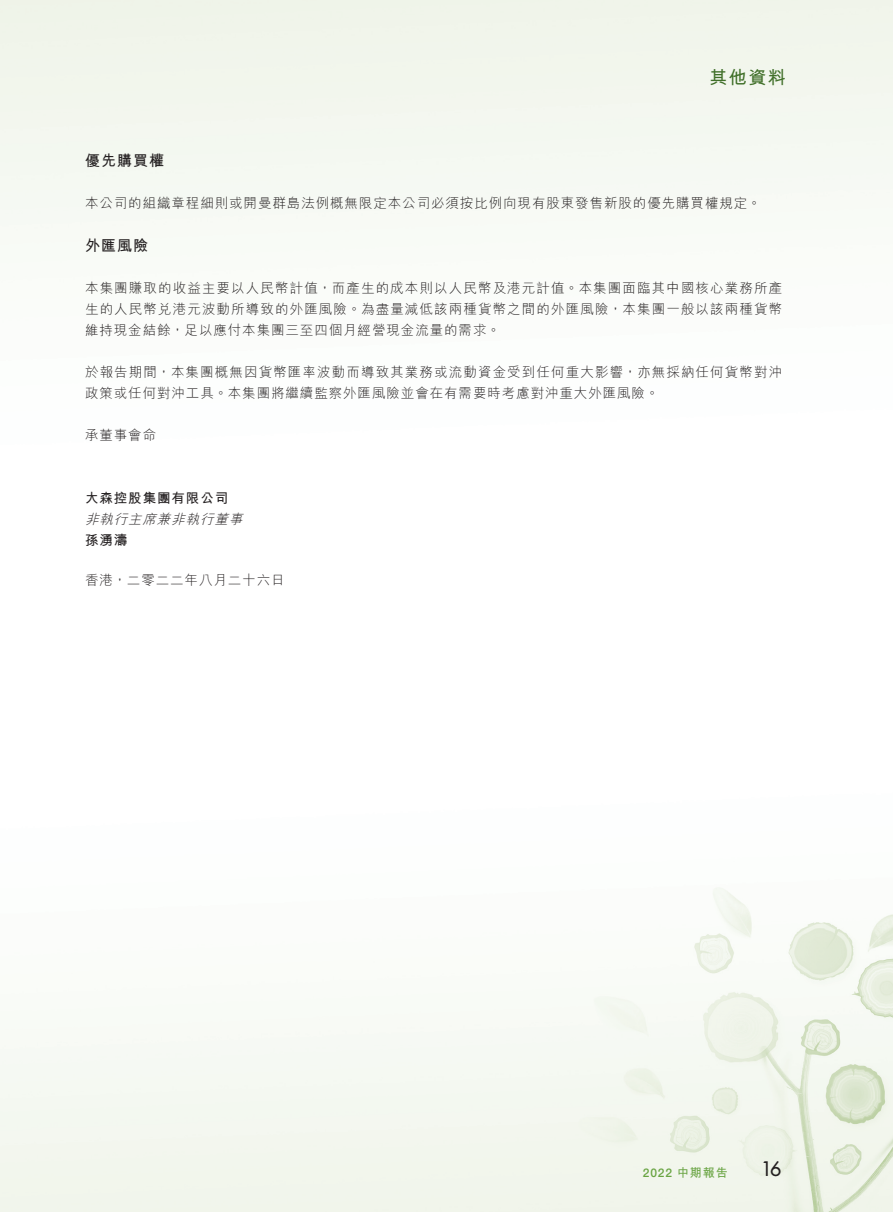
<style>
.page{position:relative;width:893px;height:1212px;background:#fff}
.page>*{position:absolute;margin:0;border:0;box-sizing:border-box;transform-origin:0 0}
.t1{font:500 19.5px "Futura Std";color:#231f20}
.t2{font:700 18px "M Hei HK";color:#406f29}
.t3{font:700 15px "M Hei HK";letter-spacing:.07em;color:#231f20}
.t4{font:300 13.5px/21px "M Hei HK";letter-spacing:.07em;color:#231f20;text-align:justify}
.t5{font:700 13.5px "M Hei HK";letter-spacing:.07em;color:#231f20}
.t6{font:italic 300 13.5px "M Hei HK";color:#231f20}
.t7{font:500 12px "Helvetica Neue LT Std";color:#69a442}
.s1{font-family:"M Hei HK";font-weight:700}
</style>
<div class="page">
<img style="left:0;top:0;width:893px;height:1212px">
<h2 class="t2" style="left:709px;top:64px;width:78px">其他資料</h2>
<p class="t3" style="left:85px;top:150px;width:81px">優先購買權</p>
<p class="t4" style="left:85px;top:193px;width:678px">本公司的組織章程細則或開曼群島法例概無限定本公司必須按比例向現有股東發售新股的優先購買權規定。</p>
<p class="t3" style="left:85px;top:234px;width:65px">外匯風險</p>
<p class="t4" style="left:85px;top:277px;width:699px">本集團賺取的收益主要以人民幣計值，而產生的成本則以人民幣及港元計值。本集團面臨其中國核心業務所產生的人民幣兌港元波動所導致的外匯風險。為盡量減低該兩種貨幣之間的外匯風險，本集團一般以該兩種貨幣維持現金結餘，足以應付本集團三至四個月經營現金流量的需求。</p>
<p class="t4" style="left:85px;top:361px;width:699px">於報告期間，本集團概無因貨幣匯率波動而導致其業務或流動資金受到任何重大影響，亦無採納任何貨幣對沖政策或任何對沖工具。本集團將繼續監察外匯風險並會在有需要時考慮對沖重大外匯風險。</p>
<p class="t4" style="left:85px;top:424px;width:73px">承董事會命</p>
<p class="t5" style="left:85px;top:488px;width:145px">大森控股集團有限公司</p>
<p class="t6" style="left:85px;top:512px;width:162px">非執行主席兼非執行董事</p>
<p class="t5" style="left:85px;top:530px;width:44px">孫湧濤</p>
<p class="t4" style="left:85px;top:569px;width:201px">香港，二零二二年八月二十六日</p>
<p class="t7" style="left:643px;top:1165px;width:86px">2022 <span class="s1">中期報告</span></p>
<h1 class="t1" style="left:761px;top:1157px;width:22px">16</h1>
</div>
